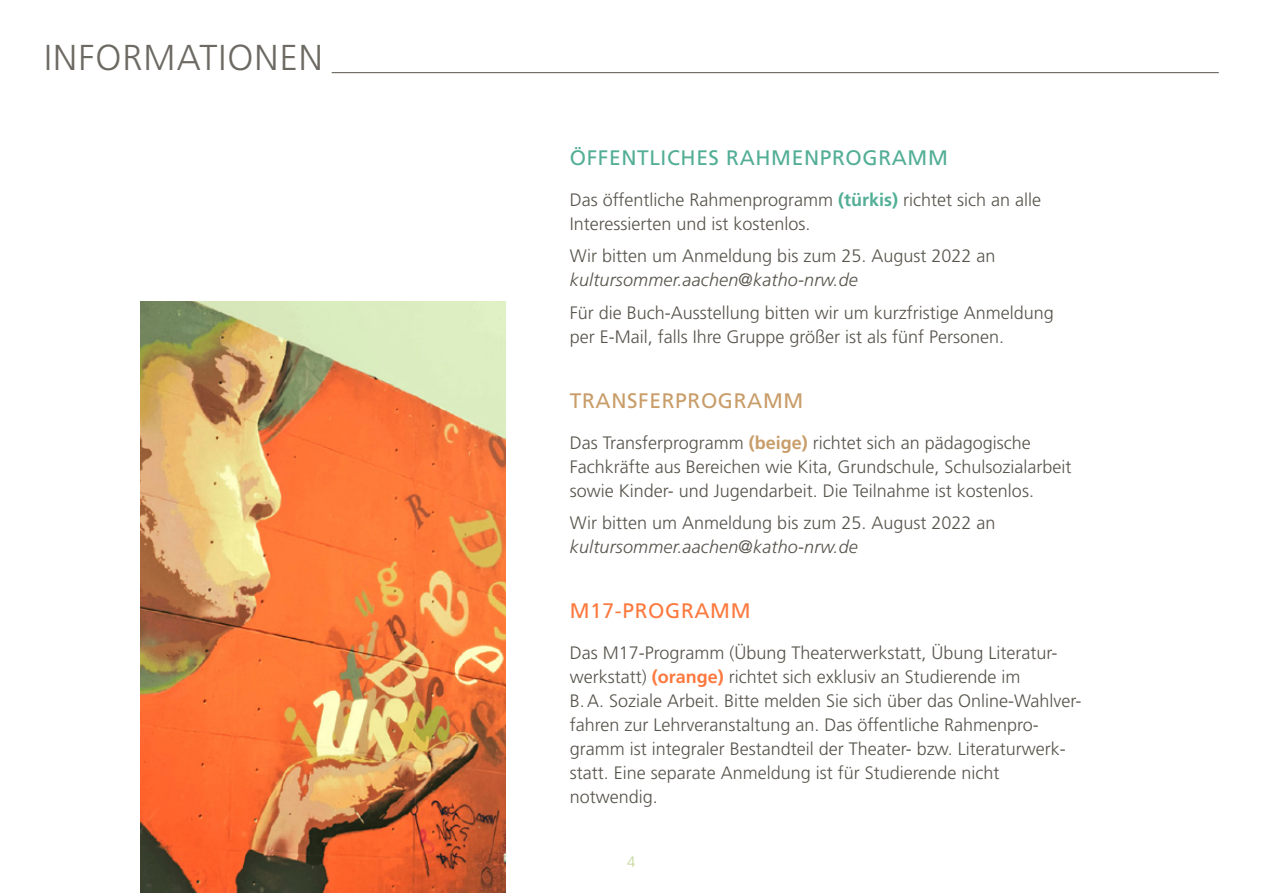
<style>
.page{position:relative;width:1263px;height:893px;background:#fff}
.page>*{position:absolute;margin:0;border:0;box-sizing:border-box;transform-origin:0 0}
.Subline_Versalien_Gr{font:300 36px "Frutiger LT Std";letter-spacing:.03em;color:#6d6a63}
.Fließtext_grün{font:21px "Frutiger LT Std";letter-spacing:.03em;color:#53ae96}
.Fließtext_grün-2{font:21px "Frutiger LT Std";letter-spacing:.03em;color:#c89d69}
.Fließtext_grün-3{font:21px "Frutiger LT Std";letter-spacing:.03em;color:#fc793e}
.Fließtext_grün-4{font:300 18px/24px "Frutiger LT Std";color:#57544b}
.t1{font:300 15px "Frutiger LT Std";color:#c5d79a}
.s1{font-weight:700;color:#53ae96}
.s2{font-style:italic}
.s3{font-weight:700;color:#c89d69}
.s4{font-weight:700;color:#fc793e}
</style>
<div class="page">
<hr style="left:332px;top:72px;width:887px;height:1px;background:#57544b">
<img style="left:140px;top:302px;width:366px;height:591px">
<p class="Subline_Versalien_Gr" style="left:44px;top:37px;width:280px">INFORMATIONEN</p>
<p class="Fließtext_grün" style="left:570px;top:145px;width:380px">ÖFFENTLICHES RAHMENPROGRAMM</p>
<p class="Fließtext_grün-4" style="left:570px;top:188px;width:473px">Das öffentliche Rahmenprogramm <span class="s1">(türkis)</span> richtet sich an alle<br>Interessierten und ist kostenlos.</p>
<p class="Fließtext_grün-4" style="left:570px;top:244px;width:427px">Wir bitten um Anmeldung bis zum 25. August 2022 an <span class="s2">kultursommer.aachen@katho-nrw.de</span></p>
<p class="Fließtext_grün-4" style="left:570px;top:301px;width:486px">Für die Buch-Ausstellung bitten wir um kurzfristige Anmeldung per E-Mail, falls Ihre Gruppe größer ist als fünf Personen.</p>
<p class="Fließtext_grün-2" style="left:570px;top:388px;width:235px">TRANSFERPROGRAMM</p>
<p class="Fließtext_grün-4" style="left:570px;top:431px;width:503px">Das Transferprogramm <span class="s3">(beige)</span> richtet sich an pädagogische<br>Fachkräfte aus Bereichen wie Kita, Grundschule, Schulsozialarbeit sowie Kinder- und Jugendarbeit. Die Teilnahme ist kostenlos.</p>
<p class="Fließtext_grün-4" style="left:570px;top:511px;width:427px">Wir bitten um Anmeldung bis zum 25. August 2022 an <span class="s2">kultursommer.aachen@katho-nrw.de</span></p>
<p class="Fließtext_grün-3" style="left:570px;top:598px;width:182px">M17-PROGRAMM</p>
<p class="Fließtext_grün-4" style="left:570px;top:641px;width:513px">Das M17-Programm (Übung Theaterwerkstatt, Übung Literatur&shy;werkstatt) <span class="s4">(orange)</span> richtet sich exklusiv an Studierende im<br>B.A. Soziale Arbeit. Bitte melden Sie sich über das Online-Wahlver&shy;fahren zur Lehrveranstaltung an. Das öffentliche Rahmenpro&shy;gramm ist integraler Bestandteil der Theater- bzw. Literaturwerk&shy;statt. Eine separate Anmeldung ist für Studierende nicht notwendig.</p>
<p class="t1" style="left:627px;top:853px;width:10px">4</p>
</div>
